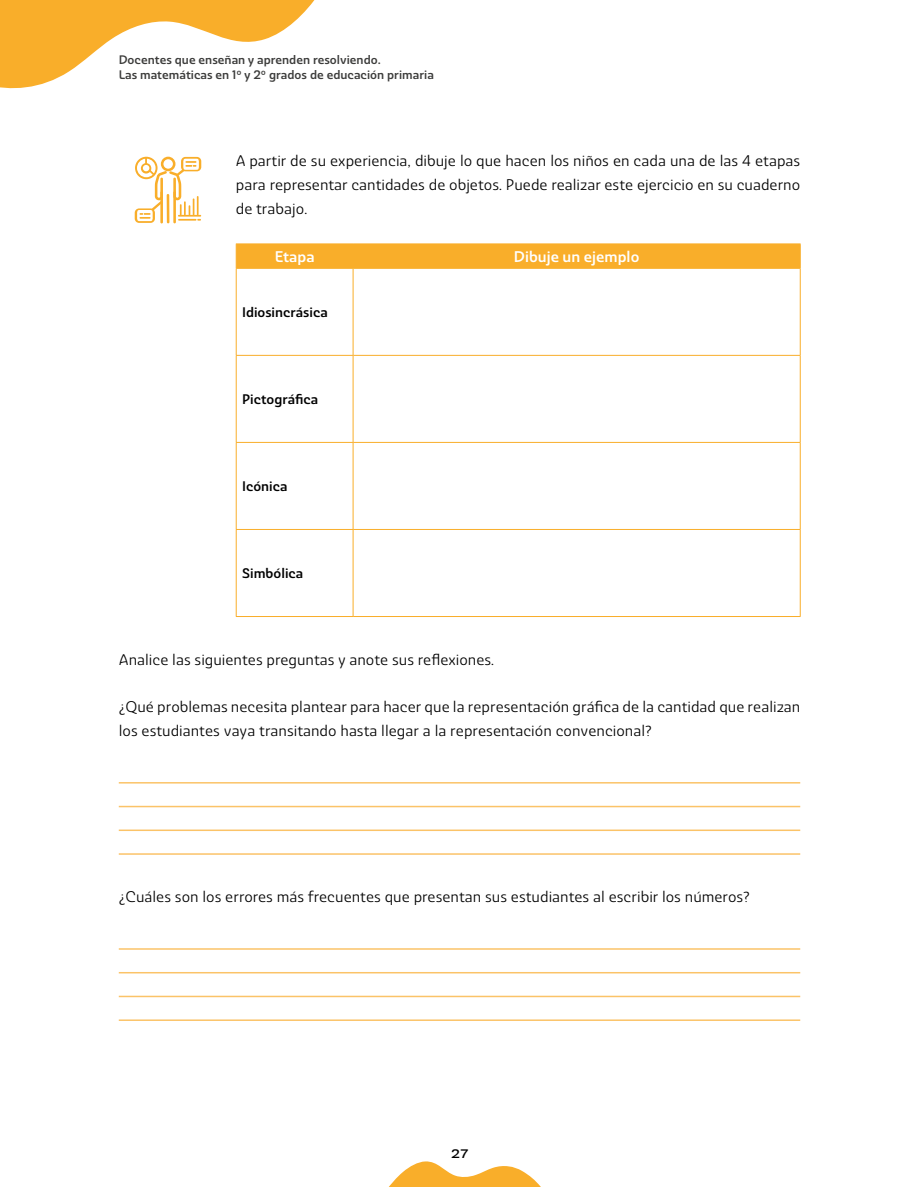
<style>
.page{position:relative;width:919px;height:1187px;background:#fff}
.page>*{position:absolute;margin:0;border:0;box-sizing:border-box;transform-origin:0 0}
.t1{font:15px/23.7px "Ashemore Nor Reg";color:#000;text-align:justify}
.t2{font:15px "Ashemore Nor Med";color:#fff}
.t3{font:13.5px "Ashemore Nor Med";color:#000}
.t4{font:12px/15px "Ashemore Nor Med";color:#3c3c3b}
.t5{font:500 expanded 12px "Ashemore";color:#000}
</style>
<div class="page">
<svg style="left:389px;top:1161px;width:151px;height:25px"></svg>
<svg style="left:0;top:0;width:315px;height:89px"></svg>
<hr style="left:236px;top:243px;width:117px;height:1px;background:#f9ae2a">
<hr style="left:353px;top:243px;width:447px;height:1px;background:#f9ae2a">
<div style="left:236px;top:244px;width:564px;height:24px;background:#f9ae2a"></div>
<hr style="left:236px;top:269px;width:1px;height:86px;background:#f9ae2a">
<hr style="left:236px;top:268px;width:117px;height:1px;background:#f9ae2a">
<hr style="left:352px;top:269px;width:1px;height:86px;background:#f9ae2a">
<hr style="left:353px;top:268px;width:447px;height:1px;background:#f9ae2a">
<hr style="left:799px;top:269px;width:1px;height:86px;background:#f9ae2a">
<hr style="left:236px;top:356px;width:1px;height:86px;background:#f9ae2a">
<hr style="left:236px;top:443px;width:1px;height:86px;background:#f9ae2a">
<hr style="left:236px;top:530px;width:1px;height:86px;background:#f9ae2a">
<hr style="left:236px;top:355px;width:117px;height:1px;background:#f9ae2a">
<hr style="left:236px;top:442px;width:117px;height:1px;background:#f9ae2a">
<hr style="left:236px;top:529px;width:117px;height:1px;background:#f9ae2a">
<hr style="left:236px;top:616px;width:117px;height:1px;background:#f9ae2a">
<hr style="left:352px;top:356px;width:1px;height:86px;background:#f9ae2a">
<hr style="left:352px;top:443px;width:1px;height:86px;background:#f9ae2a">
<hr style="left:352px;top:530px;width:1px;height:86px;background:#f9ae2a">
<hr style="left:353px;top:355px;width:447px;height:1px;background:#f9ae2a">
<hr style="left:799px;top:356px;width:1px;height:86px;background:#f9ae2a">
<hr style="left:799px;top:443px;width:1px;height:86px;background:#f9ae2a">
<hr style="left:799px;top:530px;width:1px;height:86px;background:#f9ae2a">
<hr style="left:353px;top:442px;width:447px;height:1px;background:#f9ae2a">
<hr style="left:353px;top:529px;width:447px;height:1px;background:#f9ae2a">
<hr style="left:353px;top:616px;width:447px;height:1px;background:#f9ae2a">
<svg style="left:135px;top:157px;width:66px;height:66px"></svg>
<hr style="left:119px;top:782px;width:681px;height:1px;background:#fbc368">
<hr style="left:119px;top:805px;width:681px;height:2px;background:#fbc368">
<hr style="left:119px;top:829px;width:681px;height:2px;background:#fbc368">
<hr style="left:119px;top:853px;width:681px;height:1px;background:#fbc368">
<hr style="left:119px;top:948px;width:681px;height:1px;background:#fbc368">
<hr style="left:119px;top:971px;width:681px;height:2px;background:#fbc368">
<hr style="left:119px;top:995px;width:681px;height:2px;background:#fbc368">
<hr style="left:119px;top:1019px;width:681px;height:1px;background:#fbc368">
<p class="t4" style="left:119px;top:52px;width:317px">Docentes que enseñan y aprenden resolviendo.<br>Las matemáticas en 1º y 2º grados de educación primaria</p>
<p class="t1" style="left:236px;top:149px;width:566px">A partir de su experiencia, dibuje lo que hacen los niños en cada una de las 4 etapas para representar cantidades de objetos. Puede realizar este ejercicio en su cuaderno de trabajo.</p>
<p class="t2" style="left:275px;top:247px;width:41px">Etapa</p>
<p class="t2" style="left:514px;top:247px;width:127px">Dibuje un ejemplo</p>
<p class="t3" style="left:242px;top:304px;width:87px">Idiosincrásica</p>
<p class="t3" style="left:242px;top:391px;width:78px">Pictográfica</p>
<p class="t3" style="left:242px;top:478px;width:47px">Icónica</p>
<p class="t3" style="left:242px;top:565px;width:63px">Simbólica</p>
<p class="t1" style="left:119px;top:647px;width:377px">Analice las siguientes preguntas y anote sus reflexiones.</p>
<p class="t1" style="left:119px;top:695px;width:683px">¿Qué problemas necesita plantear para hacer que la representación gráfica de la cantidad que realizan los estudiantes vaya transitando hasta llegar a la representación convencional?</p>
<p class="t1" style="left:119px;top:884px;width:632px">¿Cuáles son los errores más frecuentes que presentan sus estudiantes al escribir los números?</p>
<p class="t5" style="left:451px;top:1146px;width:19px">27</p>
</div>
